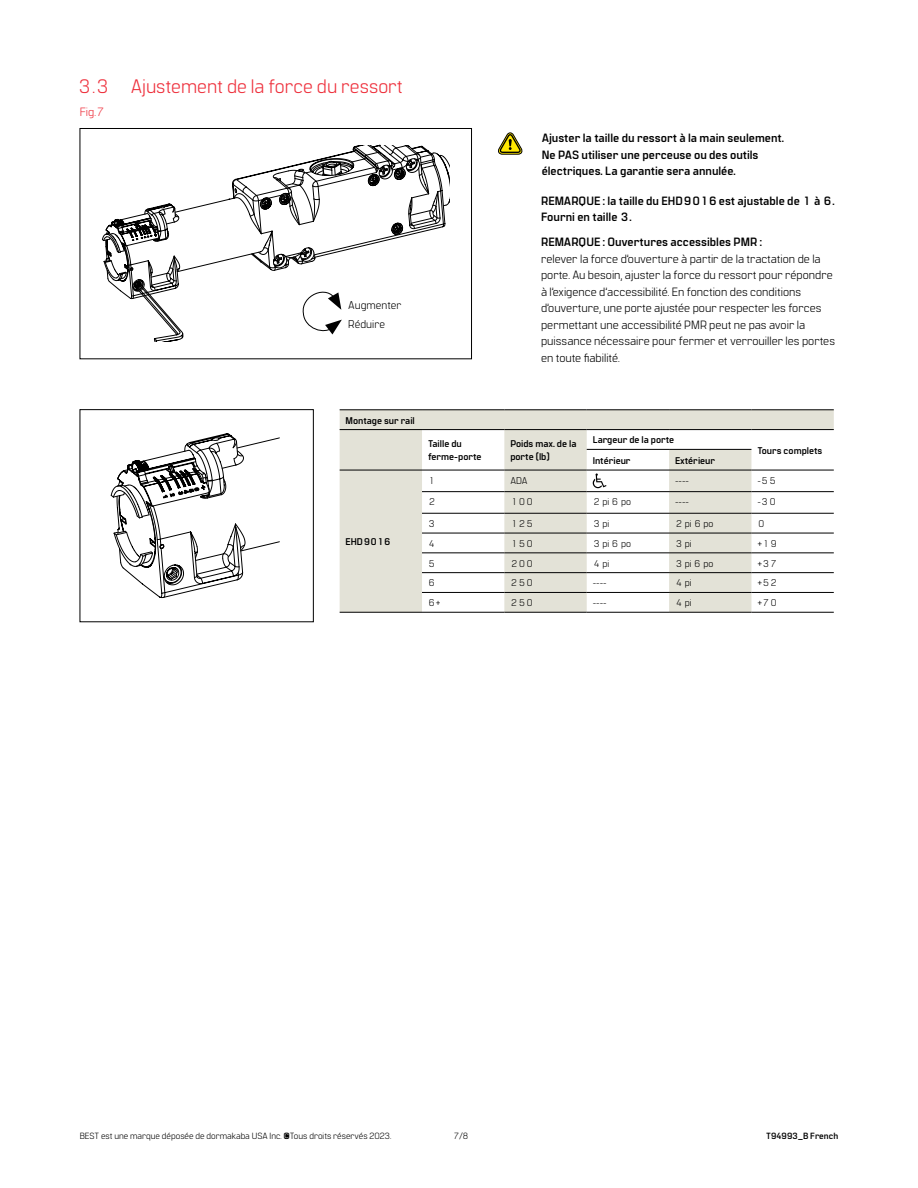
<style>
.page{position:relative;width:918px;height:1188px;background:#fff}
.page>*{position:absolute;margin:0;border:0;box-sizing:border-box;transform-origin:0 0}
.t1{font:19.5px "Manifold CF";color:#ee303c}
.t2{font:12px/16.5px "Manifold CF";color:#000}
.t3{font:700 12px/16.5px "Manifold CF";color:#000}
.t4{font:12px "Manifold CF";color:#ee303c}
.t5{font:11.25px/19.4px "Manifold CF";color:#000}
.t6{font:9.75px "Manifold CF";color:#000}
.t7{font:700 9.75px/12.8px "Manifold CF";color:#000}
.t8{font:700 9.75px "Manifold CF";letter-spacing:-.05em;color:#000}
.t9{font:9px "Manifold CF";color:#000}
.t10{font:700 9px "Manifold CF";color:#000}
</style>
<div class="page">
<div style="left:80px;top:128px;width:392px;height:231px;border:1px solid #000"></div>
<svg style="left:441px;top:155px;width:9px;height:73px"></svg>
<div style="left:80px;top:409px;width:234px;height:213px;border:1px solid #000"></div>
<svg style="left:498px;top:133px;width:25px;height:22px"></svg>
<svg style="left:340px;top:410px;width:494px;height:202px;fill:#e3e2d7"></svg>
<hr style="left:340px;top:612px;width:82px;height:1px;background:#000">
<hr style="left:340px;top:409px;width:82px;height:1px;background:#000">
<hr style="left:422px;top:409px;width:82px;height:1px;background:#000">
<hr style="left:504px;top:409px;width:83px;height:1px;background:#000">
<hr style="left:587px;top:409px;width:82px;height:1px;background:#000">
<hr style="left:669px;top:409px;width:82px;height:1px;background:#000">
<hr style="left:751px;top:409px;width:83px;height:1px;background:#000">
<hr style="left:340px;top:429px;width:82px;height:1px;background:#000">
<hr style="left:422px;top:429px;width:82px;height:1px;background:#000">
<hr style="left:504px;top:429px;width:83px;height:1px;background:#000">
<hr style="left:587px;top:429px;width:82px;height:1px;background:#000">
<hr style="left:669px;top:429px;width:82px;height:1px;background:#000">
<hr style="left:751px;top:429px;width:83px;height:1px;background:#000">
<hr style="left:587px;top:449px;width:82px;height:1px;background:#000">
<hr style="left:669px;top:449px;width:82px;height:1px;background:#000">
<hr style="left:340px;top:470px;width:82px;height:1px;background:#000">
<hr style="left:422px;top:470px;width:82px;height:1px;background:#000">
<hr style="left:504px;top:470px;width:83px;height:1px;background:#000">
<hr style="left:587px;top:470px;width:82px;height:1px;background:#000">
<hr style="left:669px;top:470px;width:82px;height:1px;background:#000">
<hr style="left:751px;top:470px;width:83px;height:1px;background:#000">
<hr style="left:422px;top:491px;width:82px;height:1px;background:#000">
<hr style="left:504px;top:491px;width:83px;height:1px;background:#000">
<hr style="left:587px;top:491px;width:82px;height:1px;background:#000">
<hr style="left:669px;top:491px;width:82px;height:1px;background:#000">
<hr style="left:751px;top:491px;width:83px;height:1px;background:#000">
<hr style="left:422px;top:513px;width:82px;height:1px;background:#000">
<hr style="left:504px;top:513px;width:83px;height:1px;background:#000">
<hr style="left:587px;top:513px;width:82px;height:1px;background:#000">
<hr style="left:669px;top:513px;width:82px;height:1px;background:#000">
<hr style="left:751px;top:513px;width:83px;height:1px;background:#000">
<hr style="left:422px;top:533px;width:82px;height:1px;background:#000">
<hr style="left:504px;top:533px;width:83px;height:1px;background:#000">
<hr style="left:587px;top:533px;width:82px;height:1px;background:#000">
<hr style="left:669px;top:533px;width:82px;height:1px;background:#000">
<hr style="left:751px;top:533px;width:83px;height:1px;background:#000">
<hr style="left:422px;top:552px;width:82px;height:1px;background:#000">
<hr style="left:504px;top:552px;width:83px;height:1px;background:#000">
<hr style="left:587px;top:552px;width:82px;height:1px;background:#000">
<hr style="left:669px;top:552px;width:82px;height:1px;background:#000">
<hr style="left:751px;top:552px;width:83px;height:1px;background:#000">
<hr style="left:422px;top:572px;width:82px;height:1px;background:#000">
<hr style="left:504px;top:572px;width:83px;height:1px;background:#000">
<hr style="left:587px;top:572px;width:82px;height:1px;background:#000">
<hr style="left:669px;top:572px;width:82px;height:1px;background:#000">
<hr style="left:751px;top:572px;width:83px;height:1px;background:#000">
<hr style="left:422px;top:592px;width:82px;height:1px;background:#000">
<hr style="left:504px;top:592px;width:83px;height:1px;background:#000">
<hr style="left:587px;top:592px;width:82px;height:1px;background:#000">
<hr style="left:669px;top:592px;width:82px;height:1px;background:#000">
<hr style="left:751px;top:592px;width:83px;height:1px;background:#000">
<hr style="left:422px;top:612px;width:82px;height:1px;background:#000">
<hr style="left:504px;top:612px;width:83px;height:1px;background:#000">
<hr style="left:587px;top:612px;width:82px;height:1px;background:#000">
<hr style="left:669px;top:612px;width:82px;height:1px;background:#000">
<hr style="left:751px;top:612px;width:83px;height:1px;background:#000">
<svg style="left:593px;top:473px;width:13px;height:15px"></svg>
<svg style="left:103px;top:145px;width:338px;height:197px"></svg>
<svg style="left:110px;top:433px;width:170px;height:165px"></svg>
<h1 class="t1" style="left:77px;top:75px;width:328px">3.3 Ajustement de la force du ressort</h1>
<p class="t4" style="left:80px;top:105px;width:27px">Fig.7</p>
<p class="t5" style="left:348px;top:295px;width:55px">Augmenter<br>Réduire</p>
<p class="t3" style="left:542px;top:130px;width:244px">Ajuster la taille du ressort à la main seulement.<br>Ne PAS utiliser une perceuse ou des outils électriques. La garantie sera annulée.</p>
<p class="t3" style="left:541px;top:193px;width:295px">REMARQUE : la taille du EHD9016 est ajustable de 1 à 6.<br>Fourni en taille 3.</p>
<p class="t3" style="left:541px;top:235px;width:222px">REMARQUE : Ouvertures accessibles PMR :</p>
<p class="t2" style="left:541px;top:251px;width:296px">relever la force d’ouverture à partir de la tractation de la porte. Au besoin, ajuster la force du ressort pour répondre à l’exigence d’accessibilité. En fonction des conditions d’ouverture, une porte ajustée pour respecter les forces permettant une accessibilité PMR peut ne pas avoir la puissance nécessaire pour fermer et verrouiller les portes en toute fiabilité.</p>
<p class="t7" style="left:346px;top:414px;width:71px">Montage sur rail</p>
<p class="t8" style="left:346px;top:536px;width:47px">EHD9016</p>
<p class="t7" style="left:428px;top:438px;width:55px">Taille du ferme-porte</p>
<p class="t7" style="left:510px;top:438px;width:68px">Poids max. de la porte (lb)</p>
<p class="t7" style="left:593px;top:434px;width:83px">Largeur de la porte</p>
<p class="t7" style="left:593px;top:454px;width:39px">Intérieur</p>
<p class="t7" style="left:675px;top:454px;width:42px">Extérieur</p>
<p class="t7" style="left:757px;top:444px;width:66px">Tours complets</p>
<p class="t6" style="left:428px;top:475px;width:9px">1</p>
<p class="t6" style="left:510px;top:475px;width:19px">ADA</p>
<p class="t6" style="left:675px;top:475px;width:5px">----</p>
<p class="t6" style="left:757px;top:475px;width:21px">-55</p>
<p class="t6" style="left:428px;top:496px;width:9px">2</p>
<p class="t6" style="left:510px;top:496px;width:25px">100</p>
<p class="t6" style="left:593px;top:496px;width:40px">2 pi 6 po</p>
<p class="t6" style="left:675px;top:496px;width:5px">----</p>
<p class="t6" style="left:757px;top:496px;width:21px">-30</p>
<p class="t6" style="left:428px;top:518px;width:9px">3</p>
<p class="t6" style="left:510px;top:518px;width:25px">125</p>
<p class="t6" style="left:593px;top:518px;width:18px">3 pi</p>
<p class="t6" style="left:675px;top:518px;width:40px">2 pi 6 po</p>
<p class="t6" style="left:757px;top:518px;width:9px">0</p>
<p class="t6" style="left:428px;top:538px;width:9px">4</p>
<p class="t6" style="left:510px;top:538px;width:25px">150</p>
<p class="t6" style="left:593px;top:538px;width:40px">3 pi 6 po</p>
<p class="t6" style="left:675px;top:538px;width:18px">3 pi</p>
<p class="t6" style="left:757px;top:538px;width:22px">+19</p>
<p class="t6" style="left:428px;top:558px;width:9px">5</p>
<p class="t6" style="left:510px;top:558px;width:25px">200</p>
<p class="t6" style="left:593px;top:558px;width:18px">4 pi</p>
<p class="t6" style="left:675px;top:558px;width:40px">3 pi 6 po</p>
<p class="t6" style="left:757px;top:558px;width:22px">+37</p>
<p class="t6" style="left:428px;top:577px;width:9px">6</p>
<p class="t6" style="left:510px;top:577px;width:25px">250</p>
<p class="t6" style="left:593px;top:577px;width:5px">----</p>
<p class="t6" style="left:675px;top:577px;width:18px">4 pi</p>
<p class="t6" style="left:757px;top:577px;width:22px">+52</p>
<p class="t6" style="left:428px;top:597px;width:14px">6+</p>
<p class="t6" style="left:510px;top:597px;width:25px">250</p>
<p class="t6" style="left:593px;top:597px;width:5px">----</p>
<p class="t6" style="left:675px;top:597px;width:18px">4 pi</p>
<p class="t6" style="left:757px;top:597px;width:22px">+70</p>
<p class="t9" style="left:80px;top:1131px;width:313px">BEST est une marque déposée de dormakaba USA Inc. ©Tous droits réservés 2023.</p>
<p class="t9" style="left:454px;top:1131px;width:16px">7/8</p>
<p class="t10" style="left:766px;top:1131px;width:73px">T94993_B French</p>
</div>
